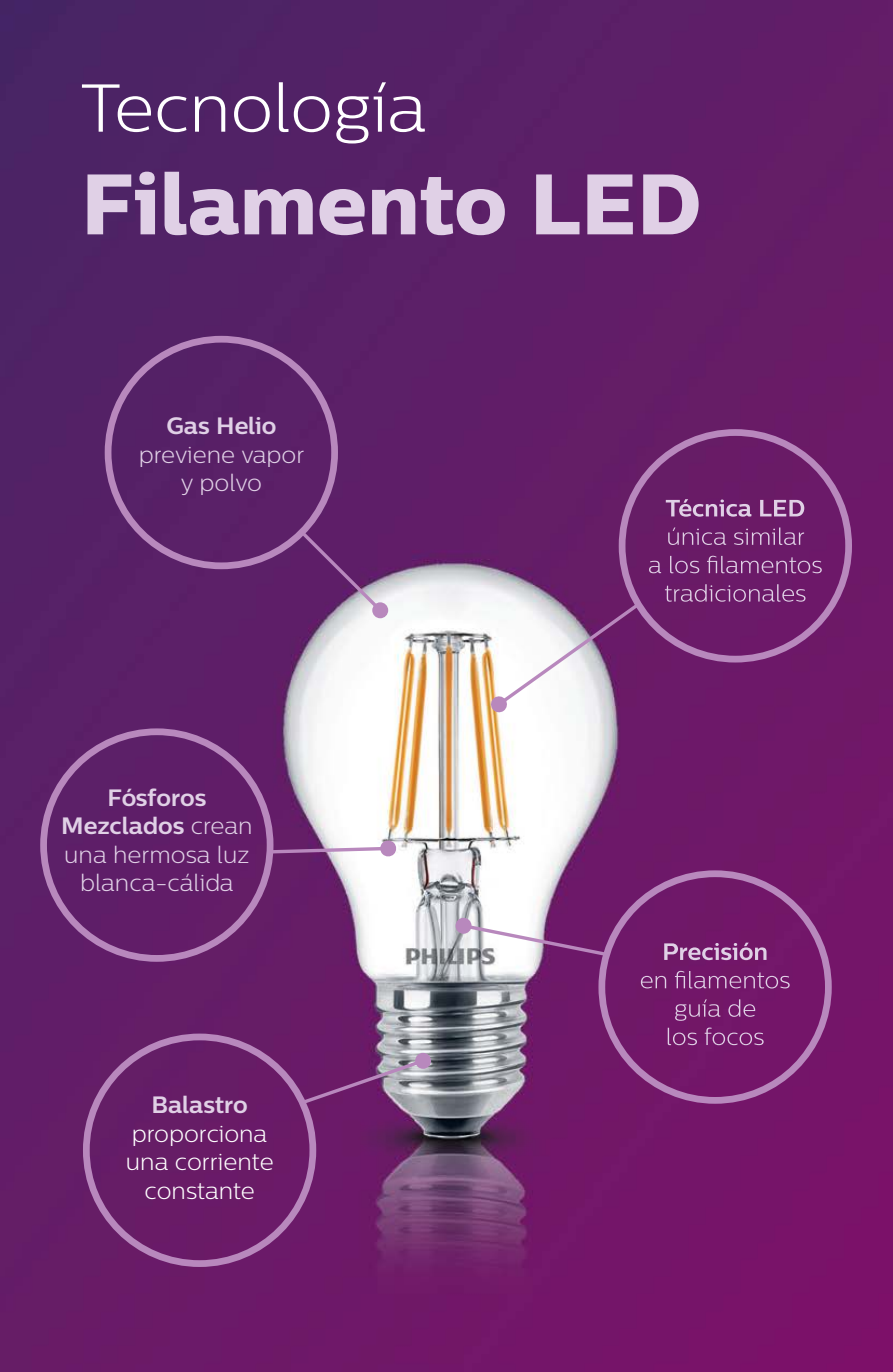
<style>
.page{position:relative;width:893px;height:1372px;background:#fff}
.page>*{position:absolute;margin:0;border:0;box-sizing:border-box;transform-origin:0 0}
.t1{font:85.5px "Centrale Sans X Bold";color:#e0d0e6}
.t2{font:300 67.5px "Centrale Sans";color:#fff}
.t3{font:300 23.62px/28.3px "Centrale Sans";color:#e0d0e6;text-align:center}
.t4{font:300 23.62px/28.3px "Centrale Sans";color:#fff;text-align:center}
.t5{font:700 23.62px "Centrale Sans";color:#e0d0e6}
.s1{font-weight:700}
</style>
<div class="page">
<img style="left:0;top:0;width:893px;height:1371px">
<div style="left:105px;top:336px;width:233px;height:233px;border:7px solid #b888bd;border-radius:50%"></div>
<svg style="left:595px;top:426px;width:260px;height:681px;background:#73216e"></svg>
<svg style="left:664px;top:942px;width:102px;height:18px;background:#995b96"></svg>
<svg style="left:641px;top:975px;width:25px;height:13px"></svg>
<svg style="left:675px;top:970px;width:115px;height:18px;background:#86387f"></svg>
<svg style="left:675px;top:999px;width:45px;height:21px"></svg>
<svg style="left:728px;top:999px;width:27px;height:17px"></svg>
<svg style="left:668px;top:1027px;width:29px;height:18px"></svg>
<svg style="left:705px;top:1027px;width:59px;height:18px"></svg>
<svg style="left:37px;top:725px;width:283px;height:545px;background:#6a266e"></svg>
<svg style="left:297px;top:527px;width:88px;height:88px;background:#713b7a"></svg>
<div style="left:372px;top:602px;width:16px;height:16px;background:#b888bd;border-radius:50%"></div>
<svg style="left:490px;top:599px;width:153px;height:114px"></svg>
<svg style="left:460px;top:921px;width:151px;height:37px"></svg>
<div style="left:456px;top:917px;width:15px;height:16px;background:#b888bd;border-radius:50%"></div>
<svg style="left:298px;top:1056px;width:129px;height:50px;background:#855186"></svg>
<div style="left:415px;top:1052px;width:16px;height:16px;background:#b888bd;border-radius:50%"></div>
<svg style="left:267px;top:839px;width:130px;height:18px"></svg>
<svg style="left:666px;top:499px;width:85px;height:17px"></svg>
<svg style="left:760px;top:500px;width:44px;height:16px"></svg>
<svg style="left:668px;top:527px;width:58px;height:18px"></svg>
<svg style="left:734px;top:527px;width:70px;height:18px"></svg>
<svg style="left:649px;top:560px;width:12px;height:13px"></svg>
<svg style="left:670px;top:556px;width:29px;height:17px"></svg>
<svg style="left:707px;top:555px;width:115px;height:18px;background:#803b7f"></svg>
<svg style="left:665px;top:584px;width:140px;height:17px;background:#803c7f"></svg>
<h2 class="t2" style="left:81px;top:70px;width:347px">Tecnología</h2>
<h1 class="t1" style="left:81px;top:151px;width:622px">Filamento LED</h1>
<p class="t5" style="left:166px;top:412px;width:111px">Gas Helio</p>
<p class="t3" style="left:139px;top:440px;width:167px">previene vapor y polvo</p>
<p class="t3" style="left:61px;top:783px;width:193px"><span class="s1">Fósforos<br>Mezclados</span> crean una hermosa luz blanca-cálida</p>
<p class="t5" style="left:151px;top:1090px;width:98px">Balastro</p>
<p class="t4" style="left:126px;top:1119px;width:149px">proporciona una corriente constante</p>
</div>
